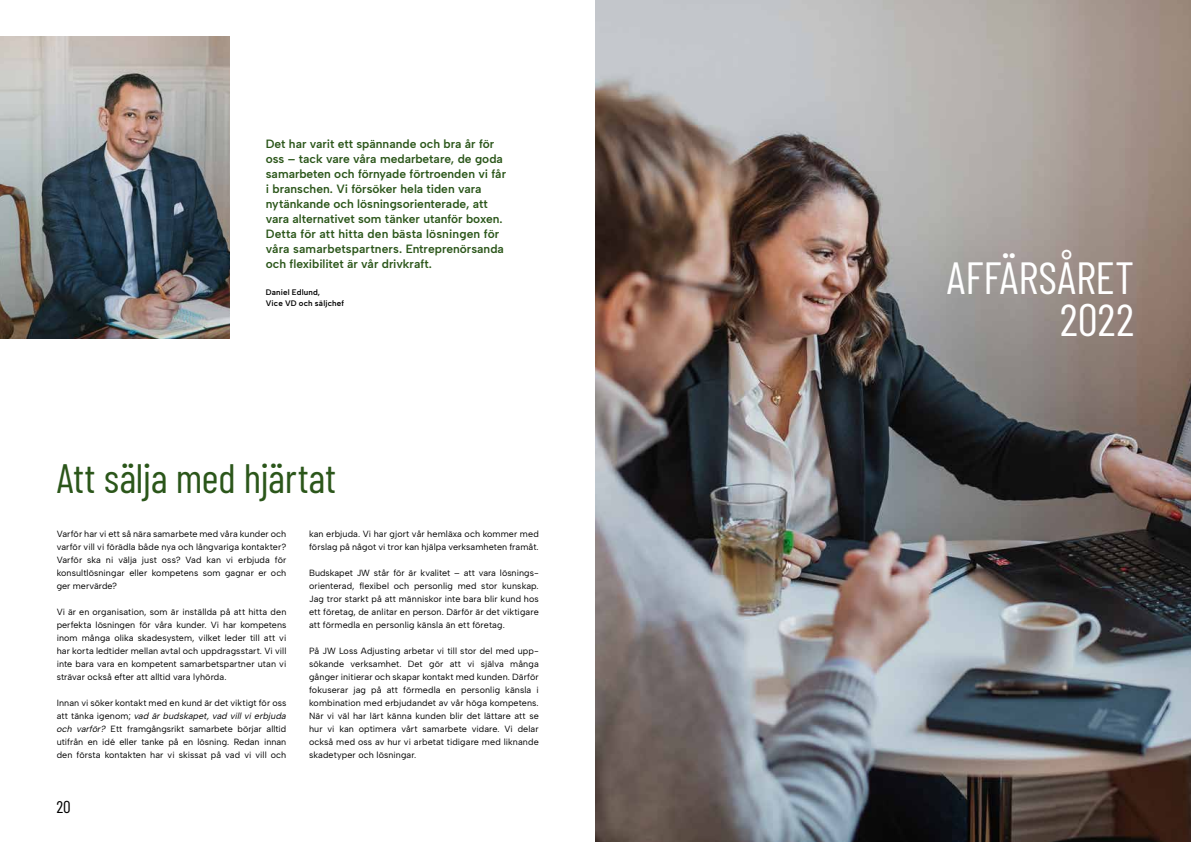
<style>
.page{position:relative;width:1191px;height:842px;background:#fff}
.page>*{position:absolute;margin:0;border:0;box-sizing:border-box;transform-origin:0 0}
.t1{font:45px/42px "Barlow Condensed";color:#fff;text-align:right}
.t2{font:41px "Barlow Condensed";letter-spacing:-.01em;color:#2b561a}
.t3{font:17px "Barlow Condensed";color:#000}
.t4{font:600 12px/15px "Albert Sans";color:#2b561a}
.t5{font:9px/13px "Albert Sans";letter-spacing:.01em;color:#000;text-align:justify}
.t6{font:600 8px/11px "Albert Sans";letter-spacing:.015em;color:#000}
.s1{font-style:italic}
</style>
<div class="page">
<img style="left:0;top:36px;width:230px;height:303px">
<img style="left:595px;top:0;width:596px;height:842px">
<p class="t4" style="left:266px;top:136px;width:242px">Det har varit ett spännande och bra år för oss – tack vare våra medarbetare, de goda samarbeten och förnyade förtroenden vi får i branschen. Vi försöker hela tiden vara nytänkande och lösningsorienterade, att vara alternativet som tänker utanför boxen.<br>Detta för att hitta den bästa lösningen för våra samarbetspartners. Entreprenörsanda och flexibilitet är vår drivkraft.</p>
<p class="t6" style="left:266px;top:287px;width:80px">Daniel Edlund,<br>Vice VD och säljchef</p>
<h2 class="t2" style="left:57px;top:449px;width:281px">Att sälja med hjärtat</h2>
<p class="t5" style="left:57px;top:528px;width:231px">Varför har vi ett så nära samarbete med våra kunder och varför vill vi förädla både nya och långvariga kontakter?<br>Varför ska ni välja just oss? Vad kan vi erbjuda för konsultlösningar eller kompetens som gagnar er och ger mervärde?</p>
<p class="t5" style="left:57px;top:606px;width:231px">Vi är en organisation, som är inställda på att hitta den perfekta lösningen för våra kunder. Vi har kompetens inom många olika skadesystem, vilket leder till att vi har korta ledtider mellan avtal och uppdragsstart. Vi vill inte bara vara en kompetent samarbetspartner utan vi strävar också efter att alltid vara lyhörda.</p>
<p class="t5" style="left:57px;top:697px;width:231px">Innan vi söker kontakt med en kund är det viktigt för oss att tänka igenom; <span class="s1">vad är budskapet, vad vill vi erbjuda och varför?</span> Ett framgångsrikt samarbete börjar alltid utifrån en idé eller tanke på en lösning. Redan innan den första kontakten har vi skissat på vad vi vill och</p>
<p class="t5" style="left:309px;top:528px;width:231px">kan erbjuda. Vi har gjort vår hemläxa och kommer med förslag på något vi tror kan hjälpa verksamheten framåt.</p>
<p class="t5" style="left:309px;top:567px;width:231px">Budskapet JW står för är kvalitet – att vara lösnings&shy;orienterad, flexibel och personlig med stor kunskap.<br>Jag tror starkt på att människor inte bara blir kund hos ett företag, de anlitar en person. Därför är det viktigare att förmedla en personlig känsla än ett företag.</p>
<p class="t5" style="left:309px;top:645px;width:231px">På JW Loss Adjusting arbetar vi till stor del med upp&shy;sökande verksamhet. Det gör att vi själva många gånger initierar och skapar kontakt med kunden. Därför fokuserar jag på att förmedla en personlig känsla i kombination med erbjudandet av vår höga kompetens.<br>När vi väl har lärt känna kunden blir det lättare att se hur vi kan optimera vårt samarbete vidare. Vi delar också med oss av hur vi arbetat tidigare med liknande skadetyper och lösningar.</p>
<h3 class="t3" style="left:56px;top:795px;width:16px">20</h3>
<h1 class="t1" style="left:947px;top:254px;width:189px">AFFÄRSÅRET<br>2022</h1>
</div>
